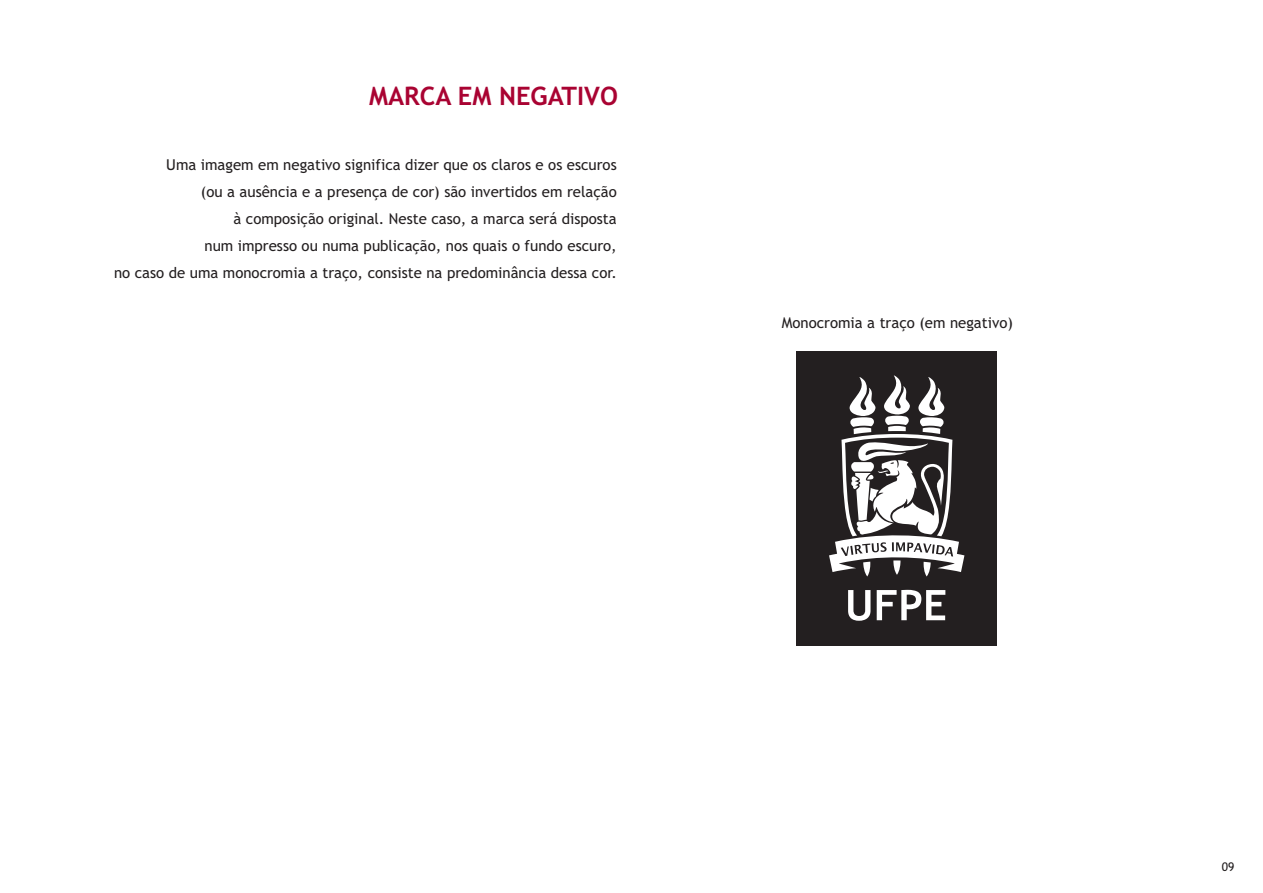
<style>
.page{position:relative;width:1263px;height:893px;background:#fff}
.page>*{position:absolute;margin:0;border:0;box-sizing:border-box;transform-origin:0 0}
.t1{font:700 25.5px "Trebuchet MS";color:#a90332}
.t2{font:15px/27px "Trebuchet MS";color:#231f20;text-align:right}
.t3{font:12px "Trebuchet MS";color:#231f20}
</style>
<div class="page">
<div style="left:796px;top:351px;width:201px;height:294px;background:#231f20"></div>
<svg style="left:829px;top:375px;width:135px;height:201px"></svg>
<svg style="left:848px;top:590px;width:97px;height:31px"></svg>
<h1 class="t1" style="left:369px;top:87px;width:250px">MARCA EM NEGATIVO</h1>
<p class="t2" style="left:114px;top:152px;width:504px">Uma imagem em negativo significa dizer que os claros e os escuros<br>(ou a ausência e a presença de cor) são invertidos em relação<br>à composição original. Neste caso, a marca será disposta<br>num impresso ou numa publicação, nos quais o fundo escuro,<br>no caso de uma monocromia a traço, consiste na predominância dessa cor.</p>
<p class="t2" style="left:782px;top:311px;width:232px">Monocromia a traço (em negativo)</p>
<p class="t3" style="left:1222px;top:862px;width:14px">09</p>
</div>
